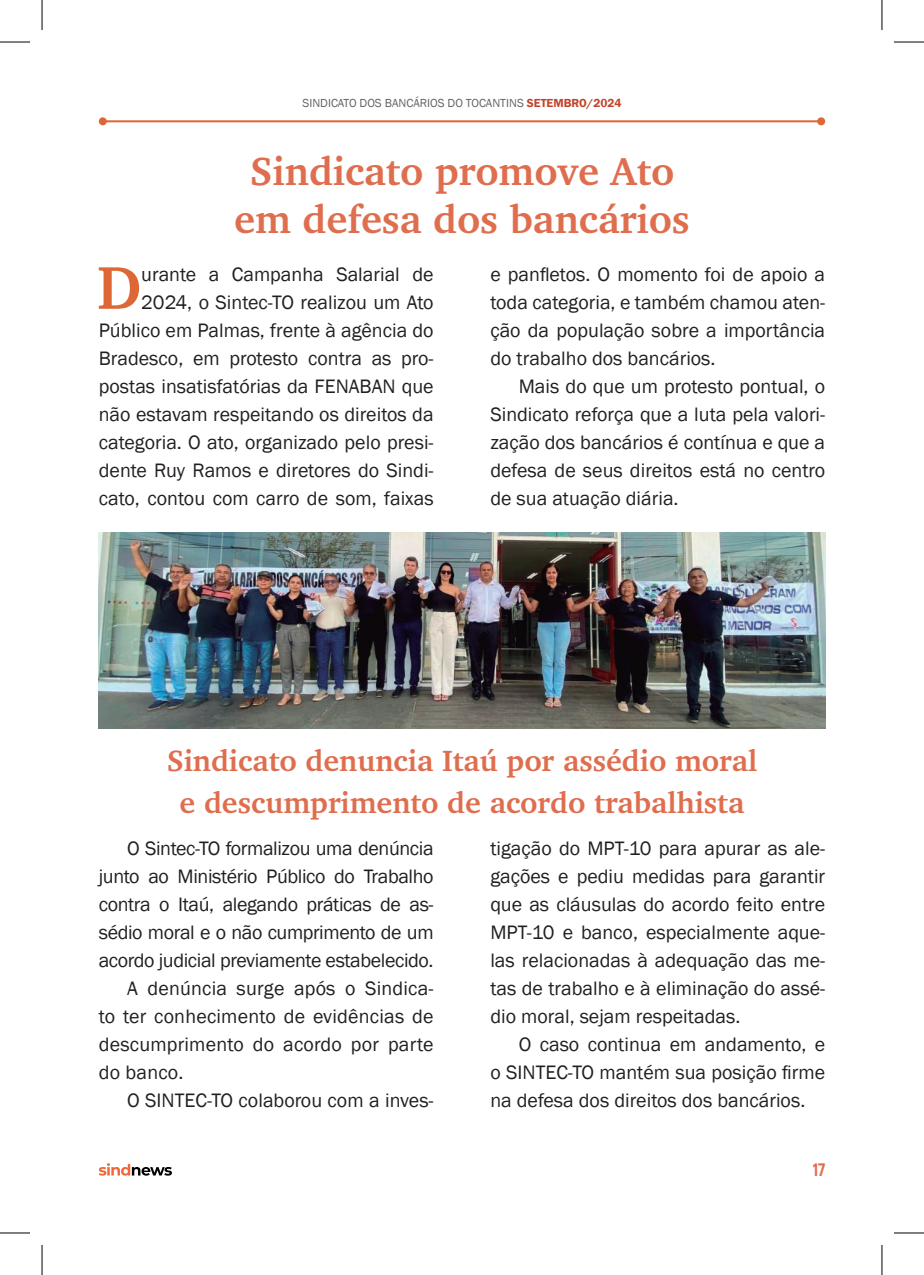
<style>
.page{position:relative;width:924px;height:1275px;background:#fff}
.page>*{position:absolute;margin:0;border:0;box-sizing:border-box;transform-origin:0 0}
._1_paragrafo{font:700 61.8px "Charter";color:#de6735}
.Titulo{font:700 40px/48px "Charter";color:#df6e4f;text-align:center}
.Título_Secundário{font:700 30px "Charter";color:#df6e4f}
.Texto{font:20px/28px "Franklin Gothic";color:#231f20;text-align:justify}
._1_paragrafo-2{font:20px/28px "Franklin Gothic";color:#231f20;text-align:right}
.t1{font:800 18px "Akrobat";color:#df6e4f}
.t2{font:12px "Franklin Gothic";color:#636366}
.s1{font-weight:600;color:#c1452c}
</style>
<div class="page">
<svg style="left:99px;top:1163px;width:73px;height:12px"></svg>
<hr style="left:103px;top:120px;width:717px;height:2px;background:#de6735">
<div style="left:99px;top:117px;width:8px;height:8px;background:#de6735;border-radius:50%"></div>
<svg style="left:816px;top:117px;width:8px;height:8px"></svg>
<img style="left:99px;top:533px;width:725px;height:196px">
<hr style="left:0;top:42px;width:30px;height:1px;background:#000">
<hr style="left:893px;top:42px;width:30px;height:1px;background:#000">
<hr style="left:0;top:1232px;width:30px;height:1px;background:#000">
<hr style="left:893px;top:1232px;width:30px;height:1px;background:#000">
<hr style="left:42px;top:0;width:1px;height:30px;background:#000">
<hr style="left:42px;top:1245px;width:1px;height:30px;background:#000">
<hr style="left:881px;top:0;width:1px;height:30px;background:#000">
<hr style="left:881px;top:1245px;width:1px;height:30px;background:#000">
<p class="t2" style="left:302px;top:96px;width:320px">SINDICATO DOS BANCÁRIOS DO TOCANTINS <span class="s1">SETEMBRO/2024</span></p>
<p class="Titulo" style="left:234px;top:147px;width:457px">Sindicato promove Ato em defesa dos bancários</p>
<p class="_1_paragrafo-2" style="left:99px;top:260px;width:336px">urante a Campanha Salarial de 2024, o Sintec-TO realizou um Ato Público em Palmas, frente à agência do Bradesco, em protesto contra as pro&shy;postas insatisfatórias da FENABAN que não estavam respeitando os direitos da categoria. O ato, organizado pelo presi&shy;dente Ruy Ramos e diretores do Sindi&shy;cato, contou com carro de som, faixas</p>
<p class="_1_paragrafo-2" style="left:490px;top:260px;width:336px;text-align:justify">e panfletos. O momento foi de apoio a toda categoria, e também chamou aten&shy;ção da população sobre a importância do trabalho dos bancários.</p>
<p class="_1_paragrafo" style="left:97px;top:249px;width:46px">D</p>
<p class="Texto" style="left:490px;top:372px;width:336px;text-indent:28px">Mais do que um protesto pontual, o Sindicato reforça que a luta pela valori&shy;zação dos bancários é contínua e que a defesa de seus direitos está no centro de sua atuação diária.</p>
<p class="Título_Secundário" style="left:167px;top:742px;width:592px">Sindicato denuncia Itaú por assédio moral</p>
<p class="Título_Secundário" style="left:179px;top:784px;width:566px">e descumprimento de acordo trabalhista</p>
<p class="Texto" style="left:99px;top:834px;width:336px;text-indent:28px">O Sintec-TO formalizou uma denúncia junto ao Ministério Público do Trabalho contra o Itaú, alegando práticas de as&shy;sédio moral e o não cumprimento de um acordo judicial previamente estabelecido.</p>
<p class="Texto" style="left:99px;top:974px;width:336px;text-indent:28px">A denúncia surge após o Sindica&shy;to ter conhecimento de evidências de descumprimento do acordo por parte do banco.</p>
<p class="Texto" style="left:127px;top:1086px;width:308px">O SINTEC-TO colaborou com a inves-</p>
<p class="Texto" style="left:490px;top:834px;width:336px">tigação do MPT-10 para apurar as ale&shy;gações e pediu medidas para garantir que as cláusulas do acordo feito entre MPT-10 e banco, especialmente aque&shy;las relacionadas à adequação das me&shy;tas de trabalho e à eliminação do assé&shy;dio moral, sejam respeitadas.</p>
<p class="Texto" style="left:490px;top:1030px;width:336px;text-indent:28px">O caso continua em andamento, e o SINTEC-TO mantém sua posição firme na defesa dos direitos dos bancários.</p>
<p class="t1" style="left:812px;top:1158px;width:14px">17</p>
</div>
